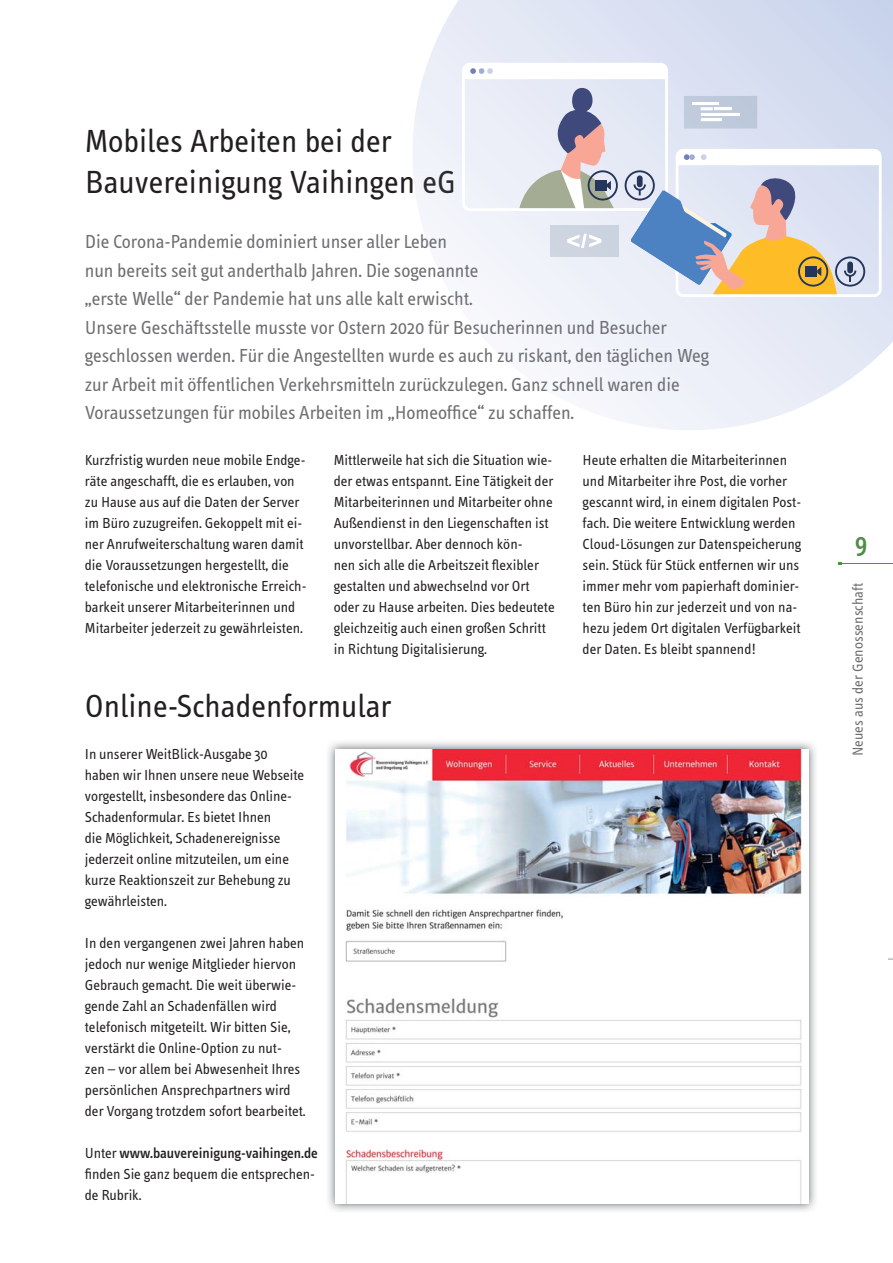
<style>
.page{position:relative;width:893px;height:1263px;background:#fff}
.page>*{position:absolute;margin:0;border:0;box-sizing:border-box;transform-origin:0 0}
.t1{font:33px/40.5px "Info Text";color:#231f20}
.t2{font:500 27px "Info Text";color:#4f8e46}
.t3{font:19.5px/28.5px "Info Text";letter-spacing:-.005em;color:#6d6e70}
.t4{font:15px/21px "Info Text";color:#231f20}
.t5{font:15px "Info Text";color:#6d6e70}
.s1{color:#2b292c}
.s2{color:#2c2a2d}
.s3{color:#6d6f74}
.s4{color:#6d6e72}
.s5{color:#6d6f73}
.s6{color:#6e7074}
.s7{color:#6d6f75}
.s8{color:#6e7075}
.s9{color:#6e7076}
.s10{color:#6e7077}
.s11{font-weight:500}
</style>
<div class="page">
<hr style="left:839px;top:563px;width:53px;height:1px;background:#4f8e46">
<svg style="left:428px;top:0;width:464px;height:430px"></svg>
<div style="left:468px;top:320px;width:199px;height:14px;background:#f2f4fa"></div>
<div style="left:493px;top:348px;width:216px;height:18px;background:#f2f4fa"></div>
<svg style="left:526px;top:377px;width:153px;height:18px"></svg>
<svg style="left:413px;top:63px;width:468px;height:244px"></svg>
<img style="left:328px;top:742px;width:488px;height:469px">
<img style="left:336px;top:749px;width:472px;height:454px">
<h1 class="t1" style="left:85px;top:124px;width:373px">Mobiles Arbeiten bei der<br>Bauvereinigung Vaihingen <span class="s1">e</span><span class="s2">G</span></h1>
<p class="t3" style="left:85px;top:229px;width:625px">Die Corona-Pandemie dominiert unser aller Le<span class="s3">ben<br></span>nun bereits seit gut anderthalb Jahren. Die soge<span class="s4">n</span><span class="s5">an</span><span class="s3">nt</span><span class="s6">e<br></span>„erste Welle“ der Pandemie hat uns alle kalt erwis<span class="s4">ch</span><span class="s5">t</span><span class="s4">.<br></span>Unsere Geschäftsstelle musste vor Ostern 2020 für B<span class="s4">esuc</span><span class="s5">he</span><span class="s3">ri</span><span class="s6">nn</span><span class="s3">en</span> <span class="s7">un</span><span class="s8">d Be</span><span class="s7">s</span><span class="s9">ucher </span>geschlossen werden. Für die Angestellten wurde es auch <span class="s4">zu r</span><span class="s5">is</span><span class="s3">kan</span><span class="s6">t,</span> <span class="s3">de</span><span class="s7">n</span> <span class="s8">täglic</span><span class="s7">h</span><span class="s9">en We</span><span class="s10">g </span>zur Arbeit mit öffentlichen Verkehrsmitteln zurückzulegen. G<span class="s4">anz</span> <span class="s5">sc</span><span class="s3">hn</span><span class="s6">el</span><span class="s3">l w</span><span class="s7">ar</span><span class="s8">en d</span><span class="s7">ie </span>Voraussetzungen für mobiles Arbeiten im „Homeoffice“ zu schaffen.</p>
<p class="t4" style="left:85px;top:450px;width:223px">Kurzfristig wurden neue mobile Endge&shy;räte angeschafft, die es erlauben, von zu Hause aus auf die Daten der Server im Büro zuzugreifen. Gekoppelt mit ei&shy;ner Anrufweiterschaltung waren damit die Voraussetzungen hergestellt, die telefonische und elektronische Erreich&shy;barkeit unserer Mitarbeiterinnen und Mitarbeiter jederzeit zu gewährleisten.</p>
<p class="t4" style="left:334px;top:450px;width:222px">Mittlerweile hat sich die Situation wie&shy;der etwas entspannt. Eine Tätigkeit der Mitarbeiterinnen und Mitarbeiter ohne Außendienst in den Liegenschaften ist unvorstellbar. Aber dennoch kön-<br>nen sich alle die Arbeitszeit flexibler gestalten und abwechselnd vor Ort oder zu Hause arbeiten. Dies bedeutete gleichzeitig auch einen großen Schritt in Richtung Digitalisierung.</p>
<p class="t4" style="left:582px;top:450px;width:220px">Heute erhalten die Mitarbeiterinnen und Mitarbeiter ihre Post, die vorher gescannt wird, in einem digitalen Post&shy;fach. Die weitere Entwicklung werden Cloud-Lösungen zur Datenspeicherung sein. Stück für Stück entfernen wir uns immer mehr vom papierhaft dominier&shy;ten Büro hin zur jederzeit und von na&shy;hezu jedem Ort digitalen Verfügbarkeit der Daten. Es bleibt spannend!</p>
<h1 class="t1" style="left:85px;top:689px;width:308px">Online-Schadenformular</h1>
<p class="t4" style="left:85px;top:744px;width:221px">In unserer WeitBlick-Ausgabe 30 haben wir Ihnen unsere neue Webseite vorgestellt, insbesondere das Online-Schadenformular. Es bietet Ihnen<br>die Möglichkeit, Schadenereignisse jederzeit online mitzuteilen, um eine kurze Reaktionszeit zur Behebung zu gewährleisten.</p>
<p class="t4" style="left:85px;top:933px;width:222px">In den vergangenen zwei Jahren haben jedoch nur wenige Mitglieder hiervon Gebrauch gemacht. Die weit überwie&shy;gende Zahl an Schadenfällen wird telefonisch mitgeteilt. Wir bitten Sie, verstärkt die Online-Option zu nut-<br>zen – vor allem bei Abwesenheit Ihres persönlichen Ansprechpartners wird der Vorgang trotzdem sofort bearbeitet.</p>
<p class="t4" style="left:85px;top:1143px;width:234px">Unter <span class="s11">www.bauvereinigung-vaihingen.de </span>finden Sie ganz bequem die entsprechen&shy;de Rubrik.</p>
<h2 class="t2" style="left:854px;top:533px;width:14px">9</h2>
<p class="t5" style="left:852px;top:756px;width:175px;rotate:-90deg">Neues aus der Genossenschaft</p>
</div>
